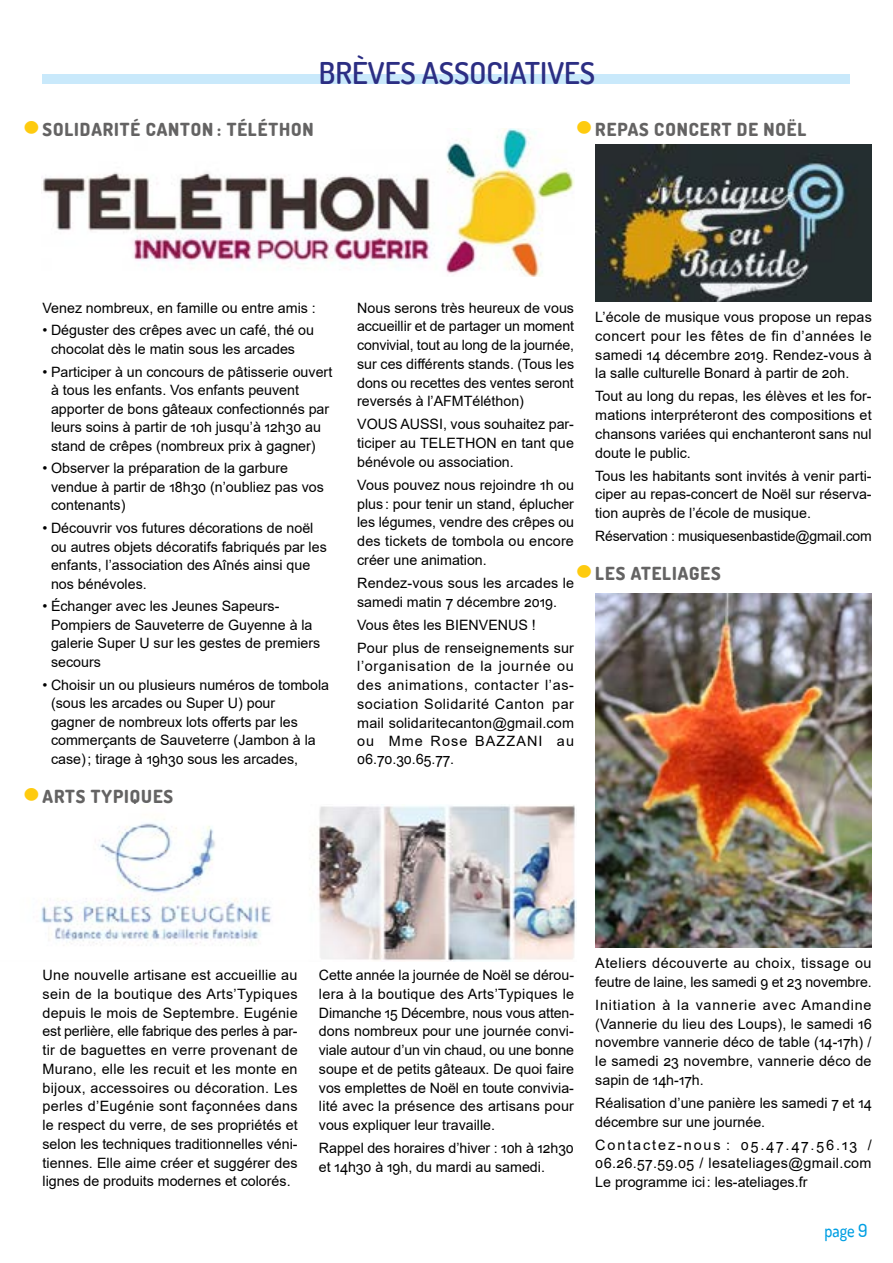
<style>
.page{position:relative;width:893px;height:1263px;background:#fff}
.page>*{position:absolute;margin:0;border:0;box-sizing:border-box;transform-origin:0 0}
.t1{font:600 30px "Dosis";color:#2c2e83}
.t2{font:800 18px "Dosis";letter-spacing:.05em;color:#646363}
.t3{font:500 18px "Dosis";color:#009fe3;scale:.9 1}
.t4{font:14.25px/18.8px "Arial";color:#000;text-align:justify}
.t5{font:14.25px/18.8px "Arial";letter-spacing:.035em;color:#000}
.s1{font-size:48px;color:#fecb0f}
</style>
<div class="page">
<img style="left:42px;top:128px;width:532px;height:148px">
<div style="left:43px;top:74px;width:807px;height:9px;background:#c9e9fb"></div>
<img style="left:595px;top:145px;width:277px;height:156px">
<img style="left:41px;top:805px;width:535px;height:157px">
<img style="left:595px;top:594px;width:277px;height:353px">
<h1 class="t1" style="left:319px;top:53px;width:278px">BRÈVES ASSOCIATIVES</h1>
<p class="t2" style="left:23px;top:118px;width:292px"><span class="s1">•</span> SOLIDARITÉ CANTON : TÉLÉTHON</p>
<p class="t2" style="left:576px;top:118px;width:232px"><span class="s1">•</span> REPAS CONCERT DE NOËL</p>
<p class="t4" style="left:43px;top:298px;width:275px">Venez nombreux, en famille ou entre amis :</p>
<p class="t4" style="left:51px;top:321px;width:264px;text-indent:-9px">• Déguster des crêpes avec un café, thé ou chocolat dès le matin sous les arcades</p>
<p class="t4" style="left:51px;top:362px;width:283px;text-align:left;text-indent:-9px">• Participer à un concours de pâtisserie ouvert à tous les enfants. Vos enfants peuvent apporter de bons gâteaux confectionnés par leurs soins à partir de 10h jusqu’à 12h30 au stand de crêpes (nombreux prix à gagner)</p>
<p class="t4" style="left:51px;top:459px;width:274px;text-align:left;text-indent:-9px">• Observer la préparation de la garbure vendue à partir de 18h30 (n’oubliez pas vos contenants)</p>
<p class="t4" style="left:51px;top:519px;width:277px;text-align:left;text-indent:-9px">• Découvrir vos futures décorations de noël ou autres objets décoratifs fabriqués par les enfants, l’association des Aînés ainsi que nos bénévoles.</p>
<p class="t4" style="left:51px;top:597px;width:271px;text-align:left;text-indent:-9px">• Échanger avec les Jeunes Sapeurs-<br>Pompiers de Sauveterre de Guyenne à la galerie Super U sur les gestes de premiers secours</p>
<p class="t4" style="left:51px;top:675px;width:280px;text-align:left;text-indent:-9px">• Choisir un ou plusieurs numéros de tombola (sous les arcades ou Super U) pour<br>gagner de nombreux lots offerts par les commerçants de Sauveterre (Jambon à la case); tirage à 19h30 sous les arcades,</p>
<p class="t2" style="left:23px;top:785px;width:151px"><span class="s1">•</span> ARTS TYPIQUES</p>
<p class="t4" style="left:357px;top:298px;width:218px">Nous serons très heureux de vous accueillir et de partager un moment convivial, tout au long de la journée, sur ces différents stands. (Tous les dons ou recettes des ventes seront reversés à l’AFMTéléthon)</p>
<p class="t4" style="left:357px;top:415px;width:218px">VOUS AUSSI, vous souhaitez par&shy;ticiper au TELETHON en tant que bénévole ou association.</p>
<p class="t4" style="left:357px;top:475px;width:218px">Vous pouvez nous rejoindre 1h ou plus: pour tenir un stand, éplucher les légumes, vendre des crêpes ou des tickets de tombola ou encore créer une animation.</p>
<p class="t4" style="left:357px;top:573px;width:218px">Rendez-vous sous les arcades le samedi matin 7 décembre 2019.</p>
<p class="t4" style="left:357px;top:613px;width:218px;line-height:23px">Vous êtes les BIENVENUS !<br>Pour plus de renseignements sur</p>
<p class="t4" style="left:357px;top:657px;width:218px">l’organisation de la journée ou des animations, contacter l’as&shy;sociation Solidarité Canton par mail solidaritecanton@gmail.com ou Mme Rose BAZZANI au 06.70.30.65.77.</p>
<p class="t4" style="left:595px;top:308px;width:278px">L’école de musique vous propose un repas concert pour les fêtes de fin d’années le samedi 14 décembre 2019. Rendez-vous à la salle culturelle Bonard à partir de 20h.</p>
<p class="t4" style="left:595px;top:387px;width:278px">Tout au long du repas, les élèves et les for&shy;mations interpréteront des compositions et chansons variées qui enchanteront sans nul doute le public.</p>
<p class="t4" style="left:595px;top:466px;width:278px">Tous les habitants sont invités à venir parti&shy;ciper au repas-concert de Noël sur réserva&shy;tion auprès de l’école de musique.</p>
<p class="t4" style="left:595px;top:527px;width:278px">Réservation : musiquesenbastide@gmail.com</p>
<p class="t2" style="left:576px;top:562px;width:146px"><span class="s1">•</span> LES ATELIAGES</p>
<p class="t4" style="left:43px;top:965px;width:257px">Une nouvelle artisane est accueillie au sein de la boutique des Arts’Typiques depuis le mois de Septembre. Eugénie est perlière, elle fabrique des perles à par&shy;tir de baguettes en verre provenant de Murano, elle les recuit et les monte en bijoux, accessoires ou décoration. Les perles d’Eugénie sont façonnées dans le respect du verre, de ses propriétés et selon les techniques traditionnelles véni&shy;tiennes. Elle aime créer et suggérer des lignes de produits modernes et colorés.</p>
<p class="t4" style="left:319px;top:965px;width:257px">Cette année la journée de Noël se dérou&shy;lera à la boutique des Arts’Typiques le Dimanche 15 Décembre, nous vous atten&shy;dons nombreux pour une journée convi&shy;viale autour d’un vin chaud, ou une bonne soupe et de petits gâteaux. De quoi faire vos emplettes de Noël en toute convivia&shy;lité avec la présence des artisans pour vous expliquer leur travaille.</p>
<p class="t4" style="left:319px;top:1138px;width:256px">Rappel des horaires d’hiver : 10h à 12h30 et 14h30 à 19h, du mardi au samedi.</p>
<p class="t5" style="left:595px;top:954px;width:278px">Ateliers découverte au choix, tissage ou feutre de laine, les samedi 9 et 23 novembre.</p>
<p class="t4" style="left:595px;top:995px;width:278px">Initiation à la vannerie avec Amandine (Vannerie du lieu des Loups), le samedi 16 novembre vannerie déco de table (14-17h) / le samedi 23 novembre, vannerie déco de sapin de 14h-17h.</p>
<p class="t4" style="left:595px;top:1093px;width:278px">Réalisation d’une panière les samedi 7 et 14 décembre sur une journée.</p>
<p class="t4" style="left:595px;top:1135px;width:278px">Contactez-nous : 05.47.47.56.13 / 06.26.57.59.05 / lesateliages@gmail.com Le programme ici: les-ateliages.fr</p>
<p class="t3" style="left:824px;top:1219px;width:49px">page 9</p>
</div>
